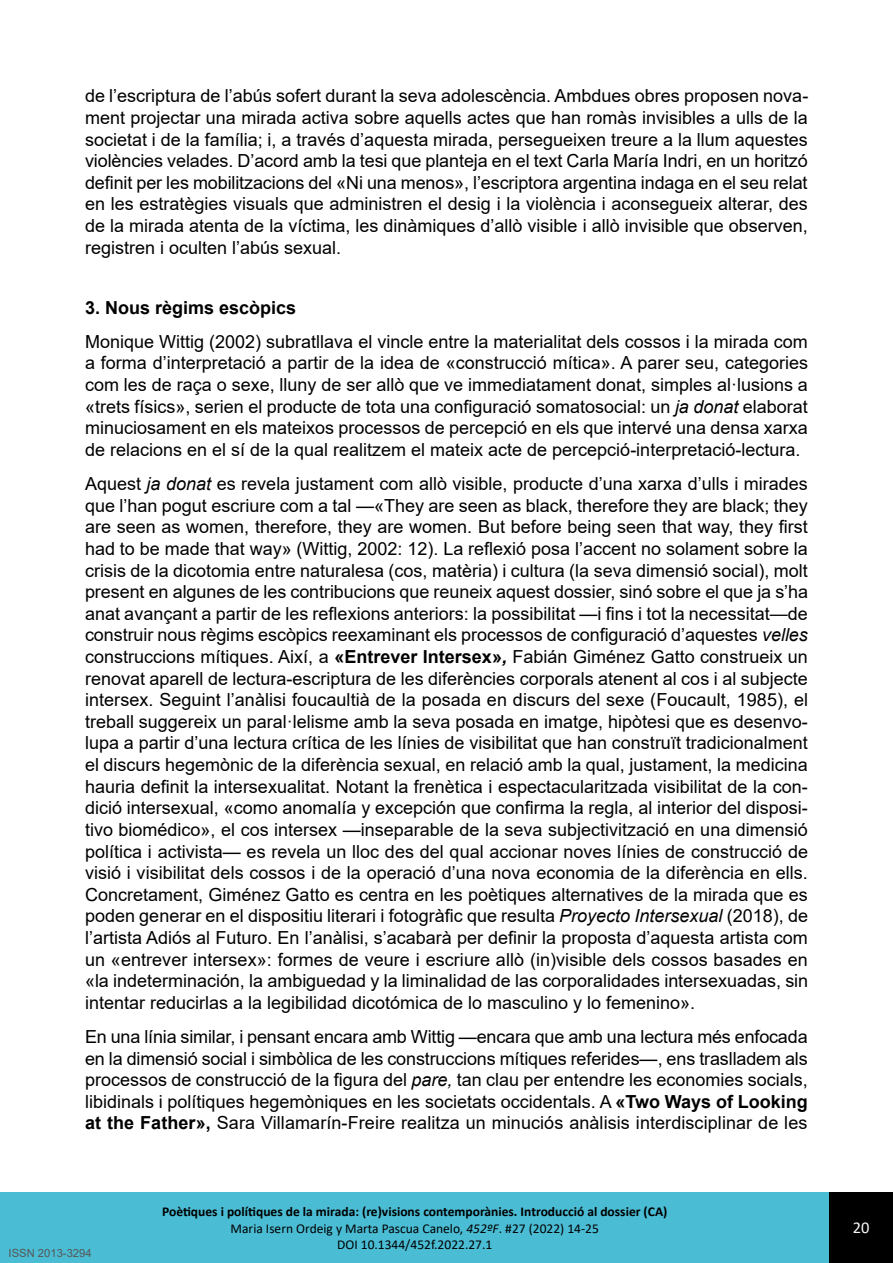
<style>
.page{position:relative;width:893px;height:1263px;background:#fff}
.page>*{position:absolute;margin:0;border:0;box-sizing:border-box;transform-origin:0 0}
.t1{font:18px/21.6px "Arial";color:#000;text-align:justify}
.t2{font:700 18px "Arial";color:#000}
.t3{font:16.5px "Calibri";color:#f8f8f8}
.t4{font:700 13.5px/16.2px "Calibri";color:#000;text-align:center}
.t5{font:11.25px "Arial";color:#575756}
.s1{font-style:italic}
.s2{font-weight:700}
.s3{font-weight:700;font-style:italic}
.s4{font-weight:400}
.s5{font-weight:400;font-style:italic}
</style>
<div class="page">
<div style="left:0;top:1192px;width:893px;height:71px;background:#4abdd5"></div>
<div style="left:829px;top:1192px;width:64px;height:71px;background:#000"></div>
<p class="t1" style="left:85px;top:85px;width:725px">de l’escriptura de l’abús sofert durant la seva adolescència. Ambdues obres proposen nova&shy;ment projectar una mirada activa sobre aquells actes que han romàs invisibles a ulls de la societat i de la família; i, a través d’aquesta mirada, persegueixen treure a la llum aquestes violències velades. D’acord amb la tesi que planteja en el text Carla María Indri, en un horitzó definit per les mobilitzacions del «Ni una menos», l’escriptora argentina indaga en el seu relat en les estratègies visuals que administren el desig i la violència i aconsegueix alterar, des de la mirada atenta de la víctima, les dinàmiques d’allò visible i allò invisible que observen, registren i oculten l’abús sexual.</p>
<p class="t2" style="left:85px;top:297px;width:213px">3. Nous règims escòpics</p>
<p class="t1" style="left:85px;top:331px;width:725px">Monique Wittig (2002) subratllava el vincle entre la materialitat dels cossos i la mirada com a forma d’interpretació a partir de la idea de «construcció mítica». A parer seu, categories com les de raça o sexe, lluny de ser allò que ve immediatament donat, simples al·lusions a «trets físics», serien el producte de tota una configuració somatosocial: un <span class="s1">ja donat</span> elaborat minuciosament en els mateixos processos de percepció en els que intervé una densa xarxa de relacions en el sí de la qual realitzem el mateix acte de percepció-interpretació-lectura.</p>
<p class="t1" style="left:85px;top:473px;width:725px">Aquest <span class="s1">ja donat</span> es revela justament com allò visible, producte d’una xarxa d’ulls i mirades que l’han pogut escriure com a tal <span class="s1">—</span>«They are seen as black, therefore they are black; they are seen as women, therefore, they are women. But before being seen that way, they first had to be made that way» (Wittig, 2002: 12). La reflexió posa l’accent no solament sobre la crisis de la dicotomia entre naturalesa (cos, matèria) i cultura (la seva dimensió social), molt present en algunes de les contribucions que reuneix aquest dossier, sinó sobre el que ja s’ha anat avançant a partir de les reflexions anteriors: la possibilitat <span class="s1">—</span>i fins i tot la necessitat—de construir nous règims escòpics reexaminant els processos de configuració d’aquestes <span class="s1">velles </span>construccions mítiques. Així, a <span class="s2">«Entrever Intersex»</span><span class="s3">,</span> Fabián Giménez Gatto construeix un renovat aparell de lectura-escriptura de les diferències corporals atenent al cos i al subjecte intersex. Seguint l’anàlisi foucaultià de la posada en discurs del sexe (Foucault, 1985), el treball suggereix un paral·lelisme amb la seva posada en imatge, hipòtesi que es desenvo&shy;lupa a partir d’una lectura crítica de les línies de visibilitat que han construït tradicionalment el discurs hegemònic de la diferència sexual, en relació amb la qual, justament, la medicina hauria definit la intersexualitat. Notant la frenètica i espectacularitzada visibilitat de la con&shy;dició intersexual, «como anomalía y excepción que confirma la regla, al interior del disposi&shy;tivo biomédico», el cos intersex <span class="s1">—</span>inseparable de la seva subjectivització en una dimensió política i activista<span class="s1">—</span> es revela un lloc des del qual accionar noves línies de construcció de visió i visibilitat dels cossos i de la operació d’una nova economia de la diferència en ells.<br>Concretament, Giménez Gatto es centra en les poètiques alternatives de la mirada que es poden generar en el dispositiu literari i fotogràfic que resulta <span class="s1">Proyecto Intersexual</span> (2018), de l’artista Adiós al Futuro. En l’anàlisi, s’acabarà per definir la proposta d’aquesta artista com un «entrever intersex»: formes de veure i escriure allò (in)visible dels cossos basades en «la indeterminación, la ambiguedad y la liminalidad de las corporalidades intersexuadas, sin intentar reducirlas a la legibilidad dicotómica de lo masculino y lo femenino».</p>
<p class="t1" style="left:85px;top:1026px;width:724px">En una línia similar, i pensant encara amb Wittig <span class="s1">—</span>encara que amb una lectura més enfocada en la dimensió social i simbòlica de les construccions mítiques referides<span class="s1">—</span>, ens traslladem als processos de construcció de la figura del <span class="s1">pare,</span> tan clau per entendre les economies socials, libidinals i polítiques hegemòniques en les societats occidentals. A <span class="s2">«Two Ways of Looking at the Father»,</span> Sara Villamarín-Freire realitza un minuciós anàlisis interdisciplinar de les</p>
<p class="t5" style="left:9px;top:1247px;width:85px">ISSN 2013-3294</p>
<p class="t4" style="left:162px;top:1205px;width:507px">Poètiques i polítiques de la mirada: (re)visions contemporànies. Introducció al dossier (CA)<br><span class="s4">Maria Isern Ordeig y Marta Pascua Canelo,</span> <span class="s5">452ºF</span><span class="s4">. #27 (2022) 14-25<br>DOI 10.1344/452f.2022.27.1</span></p>
<p class="t3" style="left:853px;top:1220px;width:18px">20</p>
</div>
